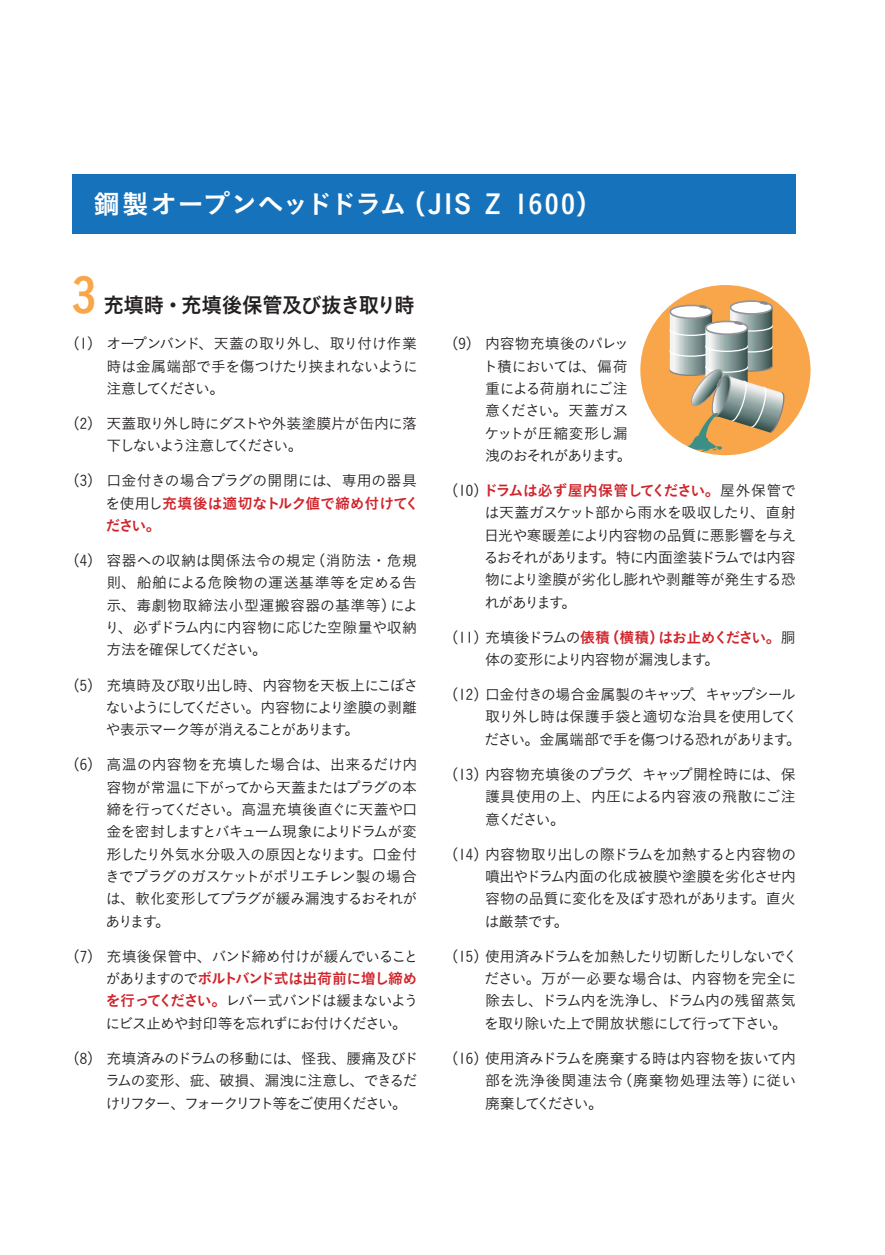
<style>
.page{position:relative;width:885px;height:1255px;background:#fff}
.page>*{position:absolute;margin:0;border:0;box-sizing:border-box;transform-origin:0 0}
.t1{font:47.85px "Koburina Go Std N W6";color:#f9a64a}
.t2{font:26.55px "Koburina Go Std N W6";letter-spacing:.015em;color:#fff}
.t3{font:21.3px "Koburina Go Std N W6";letter-spacing:-.04em;color:#231f20}
.t4{font:14.85px/22.4px "Koburina Go Std N W3";letter-spacing:-.055em;color:#231f20;text-align:justify}
.t5{font:14.85px "Koburina Go Std N W6";letter-spacing:-.045em;color:#d1232a}
.t6{font:14.85px/22.4px "Koburina Go Std N W3";letter-spacing:-.08em;color:#231f20}
.t7{font:14.85px/22.4px "Koburina Go Std N W3";letter-spacing:-.1em;color:#231f20}
.t8{font:14.85px "Koburina Go Std N W6";letter-spacing:-.075em;color:#d1232a}
.t9{font:14.85px/22.4px "Koburina Go Std N W6";letter-spacing:-.015em;color:#d1232a}
.t10{font:14.85px "Koburina Go Std N W3";letter-spacing:-.025em;color:#231f20}
.t11{font:14.85px "Koburina Go Std N W3";color:#231f20}
.s1{font-family:"Koburina Go Std N W3";color:#231f20}
.s2{font-family:"Koburina Go Std N W6";color:#d1232a}
</style>
<div class="page">
<div style="left:72px;top:174px;width:723px;height:60px;background:#1672ba"></div>
<div style="left:640px;top:285px;width:170px;height:170px;background:#f9a64a;border-radius:50%"></div>
<img style="left:669px;top:313px;width:43px;height:52px">
<svg style="left:669px;top:329px;width:36px;height:7px"></svg>
<div style="left:670px;top:305px;width:41px;height:13px;background:#fff;border-radius:50%"></div>
<div style="left:669px;top:304px;width:43px;height:15px;border:2px solid #939598;border-radius:50%"></div>
<img style="left:730px;top:309px;width:42px;height:56px">
<div style="left:730px;top:301px;width:42px;height:13px;background:#fff;border-radius:50%"></div>
<div style="left:729px;top:300px;width:43px;height:15px;border:2px solid #939598;border-radius:50%"></div>
<img style="left:705px;top:329px;width:43px;height:36px">
<svg style="left:669px;top:345px;width:103px;height:12px"></svg>
<div style="left:705px;top:321px;width:42px;height:13px;background:#fff;border-radius:50%"></div>
<div style="left:705px;top:320px;width:43px;height:15px;border:2px solid #939598;border-radius:50%"></div>
<svg style="left:698px;top:304px;width:10px;height:4px"></svg>
<svg style="left:729px;top:321px;width:43px;height:11px"></svg>
<svg style="left:669px;top:365px;width:116px;height:90px"></svg>
<svg style="left:759px;top:300px;width:9px;height:5px"></svg>
<h2 class="t2" style="left:94px;top:184px;width:510px">鋼製オープンヘッドドラム（JIS Z 1600）</h2>
<h1 class="t1" style="left:72px;top:258px;width:25px">3</h1>
<h3 class="t3" style="left:103px;top:289px;width:313px">充填時・充填後保管及び抜き取り時</h3>
<p class="t4" style="left:106px;top:332px;width:313px;text-indent:-41px">（1）オープンバンド、天蓋の取り外し、取り付け作業時は金属端部で手を傷つけたり挟まれないように注意してください。</p>
<p class="t7" style="left:106px;top:412px;width:312px;text-indent:-41px">（2）天蓋取り外し時にダストや外装塗膜片が缶内に落下しないよう注意してください。</p>
<p class="t11" style="left:65px;top:469px;width:353px">（3）口金付きの場合プラグの開閉には、専用の器具</p>
<p class="t9" style="left:106px;top:492px;width:315px"><span class="s1">を使用し</span>充填後は適切なトルク値で締め付けてください。</p>
<p class="t4" style="left:105px;top:549px;width:315px;text-indent:-40px">（4）容器への収納は関係法令の規定（消防法・危規則、船舶による危険物の運送基準等を定める告示、毒劇物取締法小型運搬容器の基準等）により、必ずドラム内に内容物に応じた空隙量や収納方法を確保してください。</p>
<p class="t4" style="left:106px;top:673px;width:314px;text-indent:-41px">（5）充填時及び取り出し時、内容物を天板上にこぼさないようにしてください。内容物により塗膜の剥離や表示マーク等が消えることがあります。</p>
<p class="t4" style="left:105px;top:753px;width:314px;text-indent:-40px">（6）高温の内容物を充填した場合は、出来るだけ内容物が常温に下がってから天蓋またはプラグの本締を行ってください。高温充填後直ぐに天蓋や口金を密封しますとバキューム現象によりドラムが変形したり外気水分吸入の原因となります。口金付きでプラグのガスケットがポリエチレン製の場合は、軟化変形してプラグが緩み漏洩するおそれがあります。</p>
<p class="t10" style="left:65px;top:944px;width:355px">（7）充填後保管中、バンド締め付けが緩んでいること</p>
<p class="t5" style="left:106px;top:967px;width:313px"><span class="s1">がありますので</span>ボルトバンド式は出荷前に増し締め</p>
<p class="t6" style="left:106px;top:989px;width:314px"><span class="s2">を行ってください。</span>レバー式バンドは緩まないようにビス止めや封印等を忘れずにお付けください。</p>
<p class="t4" style="left:105px;top:1046px;width:314px;text-indent:-40px">（8）充填済みのドラムの移動には、怪我、腰痛及びドラムの変形、疵、破損、漏洩に注意し、できるだけリフター、フォークリフト等をご使用ください。</p>
<p class="t4" style="left:483px;top:332px;width:150px;text-align:left;text-indent:-39px">（9）内容物充填後のパレット積においては、偏荷重による荷崩れにご注意ください。天蓋ガスケットが圧縮変形し漏洩のおそれがあります。</p>
<p class="t5" style="left:443px;top:479px;width:354px"><span class="s1">（10）</span>ドラムは必ず屋内保管してください。<span class="s1">屋外保管で</span></p>
<p class="t4" style="left:484px;top:501px;width:314px">は天蓋ガスケット部から雨水を吸収したり、直射日光や寒暖差により内容物の品質に悪影響を与えるおそれがあります。特に内面塗装ドラムでは内容物により塗膜が劣化し膨れや剥離等が発生する恐れがあります。</p>
<p class="t8" style="left:443px;top:625px;width:353px"><span class="s1">（11）充填後ドラムの</span>俵積（横積）はお止めください。<span class="s1">胴</span></p>
<p class="t4" style="left:485px;top:648px;width:236px">体の変形により内容物が漏洩します。</p>
<p class="t4" style="left:484px;top:683px;width:318px;text-align:left;text-indent:-41px">（12）口金付きの場合金属製のキャップ、キャップシール取り外し時は保護手袋と適切な治具を使用してください。金属端部で手を傷つける恐れがあります。</p>
<p class="t4" style="left:485px;top:763px;width:312px;text-indent:-41px">（13）内容物充填後のプラグ、キャップ開栓時には、保護具使用の上、内圧による内容液の飛散にご注意ください。</p>
<p class="t4" style="left:484px;top:842px;width:313px;text-indent:-41px">（14）内容物取り出しの際ドラムを加熱すると内容物の噴出やドラム内面の化成被膜や塗膜を劣化させ内容物の品質に変化を及ぼす恐れがあります。直火は厳禁です。</p>
<p class="t4" style="left:484px;top:944px;width:315px;text-align:left;text-indent:-41px">（15）使用済みドラムを加熱したり切断したりしないでください。万が一必要な場合は、内容物を完全に除去し、ドラム内を洗浄し、ドラム内の残留蒸気を取り除いた上で開放状態にして行って下さい。</p>
<p class="t4" style="left:485px;top:1046px;width:313px;text-indent:-41px">（16）使用済みドラムを廃棄する時は内容物を抜いて内部を洗浄後関連法令（廃棄物処理法等）に従い廃棄してください。</p>
</div>
